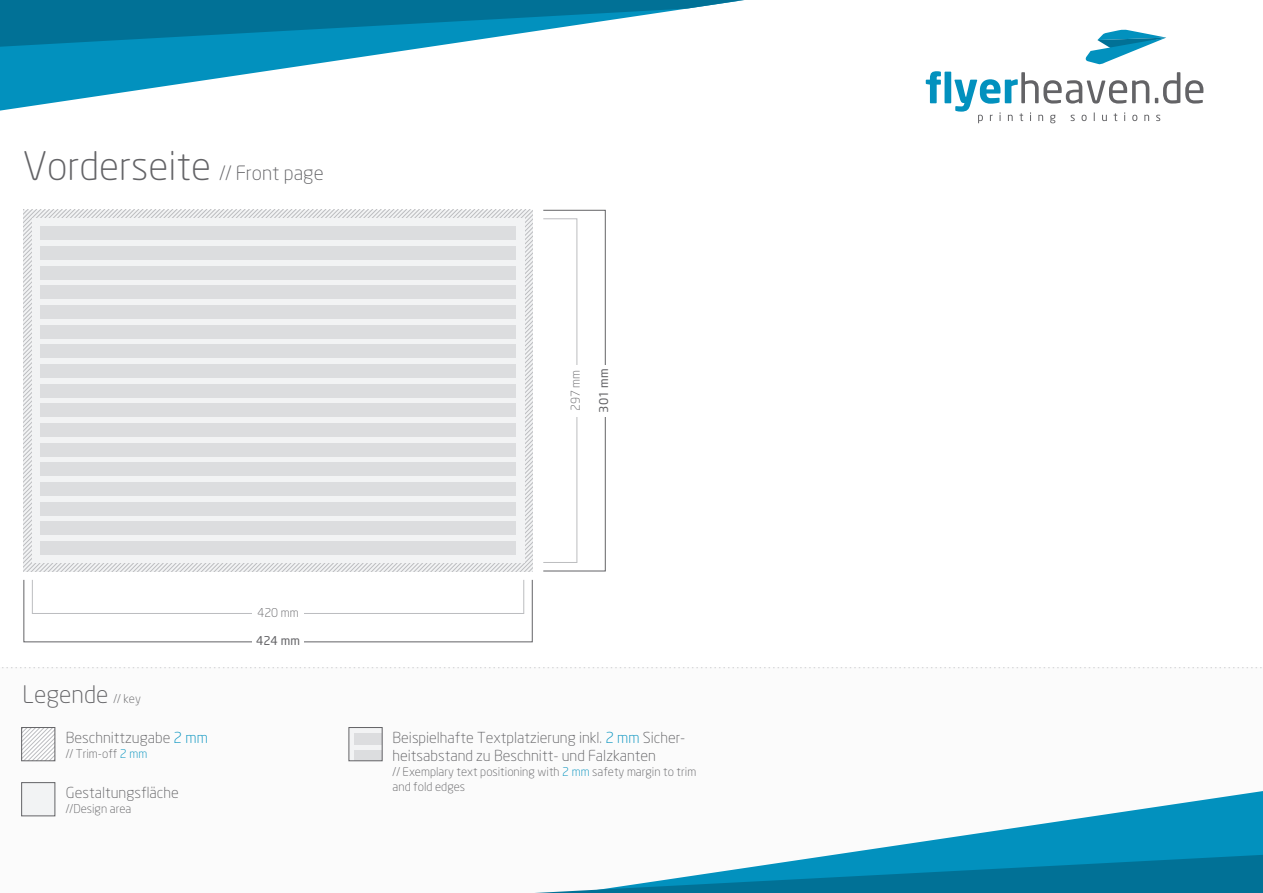
<style>
.page{position:relative;width:1263px;height:893px;background:#fff}
.page>*{position:absolute;margin:0;border:0;box-sizing:border-box;transform-origin:0 0}
.t1{font:300 39px "Neo Sans";color:#636366}
.t2{font:300 24px "Neo Sans";color:#636366}
.t3{font:300 15px/18px "Neo Sans";color:#636366}
.t4{font:300 12px/15px "Neo Sans";color:#636366}
.t5{font:12px "Neo Sans";color:#636366}
.s1{font-size:19.5px}
.s2{font-size:12px}
.s3{color:#0291be}
</style>
<div class="page">
<svg style="left:23px;top:729px;width:30px;height:30px"></svg>
<div style="left:21px;top:727px;width:34px;height:34px;border:1px solid #636366"></div>
<div style="left:21px;top:782px;width:34px;height:34px;background:#f2f3f4;border:1px solid #636366"></div>
<div style="left:349px;top:727px;width:33px;height:34px;background:#f2f3f4"></div>
<div style="left:354px;top:733px;width:28px;height:11px;background:#dcdddf"></div>
<div style="left:354px;top:750px;width:28px;height:11px;background:#dcdddf"></div>
<div style="left:348px;top:727px;width:34px;height:34px;border:1px solid #636366"></div>
<svg style="left:0;top:47px;width:428px;height:64px"></svg>
<svg style="left:0;top:0;width:744px;height:47px"></svg>
<svg style="left:1085px;top:29px;width:81px;height:35px"></svg>
<svg style="left:1156px;top:115px;width:4px;height:6px"></svg>
<svg style="left:1155px;top:72px;width:48px;height:32px"></svg>
<svg style="left:926px;top:71px;width:15px;height:32px"></svg>
<div style="left:944px;top:72px;width:7px;height:31px;background:#0291be"></div>
<svg style="left:954px;top:72px;width:195px;height:51px"></svg>
<svg style="left:832px;top:791px;width:431px;height:64px"></svg>
<svg style="left:535px;top:855px;width:728px;height:38px"></svg>
<div style="left:23px;top:579px;width:510px;height:63px;border:1px solid #636366"></div>
<div style="left:543px;top:218px;width:34px;height:345px;border:1px solid #bcbdc0"></div>
<div style="left:570px;top:365px;width:13px;height:51px;background:#fff"></div>
<div style="left:543px;top:210px;width:63px;height:361px;border:1px solid #636366"></div>
<div style="left:599px;top:365px;width:12px;height:51px;background:#fff"></div>
<svg style="left:198px;top:210px;width:335px;height:361px"></svg>
<div style="left:32px;top:218px;width:492px;height:345px;background:#f2f3f4"></div>
<div style="left:32px;top:579px;width:492px;height:35px;border:1px solid #bcbdc0"></div>
<div style="left:253px;top:607px;width:51px;height:13px;background:#fff"></div>
<div style="left:253px;top:636px;width:51px;height:13px;background:#fff"></div>
<div style="left:40px;top:227px;width:476px;height:13px;background:#dcdddf"></div>
<div style="left:40px;top:247px;width:476px;height:13px;background:#dcdddf"></div>
<div style="left:40px;top:266px;width:476px;height:13px;background:#dcdddf"></div>
<div style="left:40px;top:286px;width:476px;height:13px;background:#dcdddf"></div>
<div style="left:40px;top:305px;width:476px;height:14px;background:#dcdddf"></div>
<div style="left:40px;top:325px;width:476px;height:13px;background:#dcdddf"></div>
<div style="left:40px;top:345px;width:476px;height:13px;background:#dcdddf"></div>
<div style="left:40px;top:364px;width:476px;height:14px;background:#dcdddf"></div>
<div style="left:40px;top:384px;width:476px;height:13px;background:#dcdddf"></div>
<div style="left:40px;top:404px;width:476px;height:13px;background:#dcdddf"></div>
<div style="left:40px;top:423px;width:476px;height:13px;background:#dcdddf"></div>
<div style="left:40px;top:443px;width:476px;height:13px;background:#dcdddf"></div>
<div style="left:40px;top:463px;width:476px;height:13px;background:#dcdddf"></div>
<div style="left:40px;top:482px;width:476px;height:13px;background:#dcdddf"></div>
<div style="left:40px;top:502px;width:476px;height:13px;background:#dcdddf"></div>
<div style="left:40px;top:522px;width:476px;height:13px;background:#dcdddf"></div>
<div style="left:40px;top:541px;width:476px;height:13px;background:#dcdddf"></div>
<h1 class="t1" style="left:23px;top:142px;width:302px">Vorderseite <span class="s1">// Front page</span></h1>
<p class="t4" style="left:568px;top:411px;width:43px;rotate:-90deg">297 mm</p>
<p class="t5" style="left:596px;top:413px;width:45px;rotate:-90deg">301 mm</p>
<h2 class="t2" style="left:23px;top:680px;width:120px">Legende <span class="s2">// key</span></h2>
<p class="t3" style="left:66px;top:728px;width:143px">Beschnittzugabe <span class="s3">2 mm</span></p>
<p class="t4" style="left:66px;top:746px;width:83px">// Trim-off <span class="s3">2 mm</span></p>
<p class="t3" style="left:66px;top:784px;width:114px">Gestaltungsfläche</p>
<p class="t4" style="left:66px;top:801px;width:67px">//Design area</p>
<p class="t4" style="left:257px;top:605px;width:43px">420 mm</p>
<p class="t5" style="left:256px;top:633px;width:45px">424 mm</p>
<p class="t3" style="left:393px;top:728px;width:294px">Beispielhafte Textplatzierung inkl. <span class="s3">2 mm</span> Sicher&shy;heitsabstand zu Beschnitt- und Falzkanten</p>
<p class="t4" style="left:393px;top:764px;width:305px">// Exemplary text positioning with <span class="s3">2 mm</span> safety margin to trim and fold edges</p>
</div>
